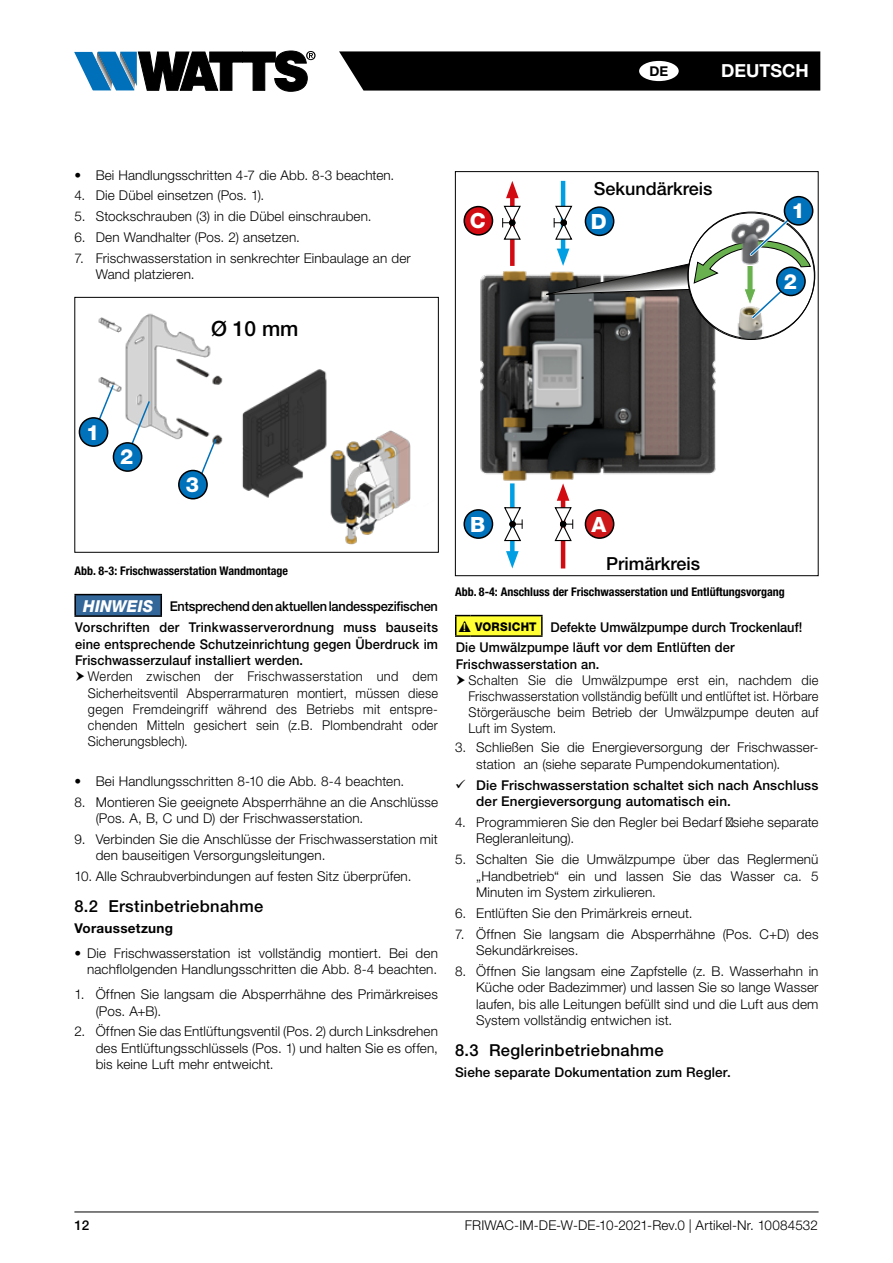
<style>
.page{position:relative;width:893px;height:1263px;background:#fff}
.page>*{position:absolute;margin:0;border:0;box-sizing:border-box;transform-origin:0 0}
.t1{font:800 21px "Helvetica Neue LT Std";color:#fff}
.t2{font:500 21px "Helvetica Neue LT Std";color:#000}
.t3{font:500 18px "Helvetica Neue LT Std";color:#000}
.t4{font:700 18px "Helvetica Neue LT Std";color:#fff}
.t5{font:500 16.5px "Helvetica Neue LT Std";letter-spacing:.02em;color:#000}
.t6{font:300 13.5px/16.5px "Helvetica Neue LT Std";letter-spacing:.01em;color:#000}
.t7{font:300 13.5px/16.2px "Helvetica Neue LT Std";letter-spacing:.01em;color:#000;text-align:justify;scale:.95 1}
.t8{font:500 13.5px/20.9px "Helvetica Neue LT Std";letter-spacing:.01em;color:#000;scale:.95 1}
.t9{font:500 13.5px/16.5px "Helvetica Neue LT Std";letter-spacing:.01em;color:#000}
.t10{font:700 13.5px "Helvetica Neue LT Std";letter-spacing:.02em;color:#000}
.t11{font:700 condensed 12px "Helvetica Neue LT Std";color:#000}
.s1{font-weight:800;font-style:italic;font-size:16.5px;color:#fff}
.s2{font-family:"Calibri";font-weight:700;font-size:12px}
.s3{font-weight:800;font-size:12px}
.s4{font-family:"Helvetica LT Std Fractions";font-weight:400}
</style>
<div class="page">
<svg style="left:339px;top:51px;width:481px;height:40px;background:#0c0c0c"></svg>
<svg style="left:74px;top:51px;width:242px;height:40px"></svg>
<hr style="left:74px;top:1211px;width:745px;height:1px;background:#000">
<div style="left:639px;top:61px;width:40px;height:20px;background:#fff;border-radius:50%"></div>
<img style="left:78px;top:313px;width:333px;height:232px">
<div style="left:74px;top:297px;width:365px;height:256px;border:1px solid #000"></div>
<svg style="left:88px;top:384px;width:27px;height:61px"></svg>
<svg style="left:124px;top:400px;width:27px;height:62px"></svg>
<svg style="left:190px;top:438px;width:27px;height:61px"></svg>
<div style="left:79px;top:418px;width:29px;height:28px;background:#0072bb;border-radius:50%"></div>
<div style="left:79px;top:417px;width:29px;height:30px;border:2px solid #000;border-radius:50%"></div>
<div style="left:113px;top:443px;width:29px;height:28px;background:#0072bb;border-radius:50%"></div>
<div style="left:113px;top:442px;width:29px;height:30px;border:2px solid #000;border-radius:50%"></div>
<div style="left:179px;top:470px;width:28px;height:29px;background:#0072bb;border-radius:50%"></div>
<div style="left:178px;top:470px;width:30px;height:29px;border:2px solid #000;border-radius:50%"></div>
<div style="left:75px;top:595px;width:86px;height:21px;background:#369"></div>
<hr style="left:74px;top:615px;width:88px;height:2px;background:#000">
<hr style="left:74px;top:594px;width:88px;height:1px;background:#000">
<hr style="left:74px;top:595px;width:2px;height:20px;background:#000">
<svg style="left:161px;top:595px;width:1px;height:20px"></svg>
<img style="left:480px;top:271px;width:239px;height:210px">
<div style="left:455px;top:171px;width:364px;height:405px;border:1px solid #000"></div>
<div style="left:464px;top:207px;width:28px;height:28px;background:#d20a11;border-radius:50%"></div>
<div style="left:463px;top:206px;width:30px;height:30px;border:2px solid #000;border-radius:50%"></div>
<div style="left:510px;top:192px;width:5px;height:74px;background:#d20a11"></div>
<svg style="left:506px;top:181px;width:13px;height:17px"></svg>
<hr style="left:561px;top:181px;width:4px;height:74px;background:#009fe3">
<div style="left:464px;top:510px;width:28px;height:28px;background:#0072bb;border-radius:50%"></div>
<div style="left:463px;top:509px;width:30px;height:30px;border:2px solid #000;border-radius:50%"></div>
<div style="left:585px;top:510px;width:29px;height:28px;background:#cd1719;border-radius:50%"></div>
<div style="left:585px;top:509px;width:29px;height:30px;border:2px solid #000;border-radius:50%"></div>
<div style="left:510px;top:483px;width:5px;height:74px;background:#009fe3"></div>
<svg style="left:506px;top:551px;width:13px;height:17px"></svg>
<hr style="left:561px;top:494px;width:4px;height:74px;background:#d20a11">
<svg style="left:557px;top:483px;width:12px;height:18px"></svg>
<svg style="left:504px;top:507px;width:19px;height:35px"></svg>
<div style="left:509px;top:521px;width:7px;height:6px;border:1px solid #000;border-radius:50%"></div>
<svg style="left:502px;top:205px;width:19px;height:35px"></svg>
<svg style="left:554px;top:507px;width:19px;height:35px"></svg>
<svg style="left:688px;top:212px;width:127px;height:127px"></svg>
<img style="left:731px;top:322px;width:38px;height:17px">
<svg style="left:546px;top:205px;width:265px;height:117px"></svg>
<div style="left:784px;top:197px;width:29px;height:28px;background:#0072bb;border-radius:50%"></div>
<div style="left:784px;top:196px;width:29px;height:30px;border:2px solid #000;border-radius:50%"></div>
<svg style="left:455px;top:615px;width:88px;height:22px;background:#d6d62d"></svg>
<p class="t10" style="left:649px;top:63px;width:20px">DE</p>
<h2 class="t4" style="left:721px;top:60px;width:89px">DEUTSCH</h2>
<p class="t6" style="left:74px;top:166px;width:321px">• Bei Handlungsschritten 4-7 die Abb. 8-3 beachten.</p>
<p class="t6" style="left:74px;top:187px;width:191px">4. Die Dübel einsetzen (Pos. 1).</p>
<p class="t6" style="left:74px;top:208px;width:299px">5. Stockschrauben (3) in die Dübel einschrauben.</p>
<p class="t6" style="left:74px;top:229px;width:227px">6. Den Wandhalter (Pos. 2) ansetzen.</p>
<p class="t6" style="left:96px;top:249px;width:317px;text-indent:-21px">7. Frischwasserstation in senkrechter Einbaulage an der<br>Wand platzieren.</p>
<h1 class="t2" style="left:211px;top:316px;width:89px">Ø 10 mm</h1>
<h1 class="t1" style="left:470px;top:208px;width:17px">C</h1>
<h2 class="t3" style="left:594px;top:178px;width:120px">Sekundärkreis</h2>
<h1 class="t1" style="left:591px;top:209px;width:17px">D</h1>
<h1 class="t1" style="left:791px;top:198px;width:15px">1</h1>
<h1 class="t1" style="left:784px;top:269px;width:15px">2</h1>
<h1 class="t1" style="left:86px;top:419px;width:15px">1</h1>
<h1 class="t1" style="left:120px;top:444px;width:15px">2</h1>
<h1 class="t1" style="left:186px;top:472px;width:15px">3</h1>
<p class="t11" style="left:74px;top:563px;width:215px">Abb. 8-3: Frischwasserstation Wandmontage</p>
<p class="t8" style="left:75px;top:596px;width:383px;text-align:center"><span class="s1">HINWEIS</span> Entsprechend den aktuellen landesspezifischen<br>Vorschriften der Trinkwasserverordnung muss bauseits</p>
<p class="t8" style="left:75px;top:635px;width:383px;line-height:16.5px">eine entsprechende Schutzeinrichtung gegen Überdruck im<br>Frischwasserzulauf installiert werden.</p>
<p class="t7" style="left:88px;top:668px;width:370px">Werden zwischen der Frischwasserstation und dem Sicherheitsventil Absperrarmaturen montiert, müssen diese gegen Fremdeingriff während des Betriebs mit entspre&shy;chenden Mitteln gesichert sein (z.B. Plombendraht oder Sicherungsblech).</p>
<p class="t6" style="left:74px;top:772px;width:331px">• Bei Handlungsschritten 8-10 die Abb. 8-4 beachten.</p>
<p class="t6" style="left:96px;top:793px;width:344px;text-indent:-21px">8. Montieren Sie geeignete Absperrhähne an die Anschlüsse (Pos. A, B, C und D) der Frischwasserstation.</p>
<p class="t6" style="left:96px;top:830px;width:344px;text-indent:-21px">9. Verbinden Sie die Anschlüsse der Frischwasserstation mit den bauseitigen Versorgungsleitungen.</p>
<p class="t6" style="left:74px;top:868px;width:339px">10. Alle Schraubverbindungen auf festen Sitz überprüfen.</p>
<p class="t5" style="left:74px;top:896px;width:190px">8.2 Erstinbetriebnahme</p>
<p class="t10" style="left:74px;top:919px;width:100px">Voraussetzung</p>
<p class="t6" style="left:74px;top:944px;width:365px;text-align:right">• Die Frischwasserstation ist vollständig montiert. Bei den nachflolgenden Handlungsschritten die Abb. 8-4 beachten.</p>
<p class="t6" style="left:96px;top:986px;width:344px;text-indent:-21px">1. Öffnen Sie langsam die Absperrhähne des Primärkreises (Pos. A+B).</p>
<p class="t6" style="left:96px;top:1023px;width:344px;text-align:justify;text-indent:-21px">2. Öffnen Sie das Entlüftungsventil (Pos. 2) durch Linksdrehen des Entlüftungsschlüssels (Pos. 1) und halten Sie es offen, bis keine Luft mehr entweicht.</p>
<h1 class="t1" style="left:470px;top:511px;width:17px">B</h1>
<h1 class="t1" style="left:592px;top:511px;width:16px">A</h1>
<h2 class="t3" style="left:606px;top:553px;width:96px">Primärkreis</h2>
<p class="t11" style="left:455px;top:584px;width:331px">Abb. 8-4: Anschluss der Frischwasserstation und Entlüftungsvorgang</p>
<p class="t8" style="left:456px;top:617px;width:366px;line-height:20.4px;text-indent:7px"><span class="s2">!</span> <span class="s3">VORSICHT</span> Defekte Umwälzpumpe durch Trockenlauf!<br>Die Umwälzpumpe läuft vor dem Entlüften der</p>
<p class="t8" style="left:456px;top:653px;width:153px">Frischwasserstation an.</p>
<p class="t7" style="left:468px;top:672px;width:370px">Schalten Sie die Umwälzpumpe erst ein, nachdem die Frischwasserstation vollständig befüllt und entlüftet ist. Hörbare Störgeräusche beim Betrieb der Umwälzpumpe deuten auf Luft im System.</p>
<p class="t6" style="left:476px;top:739px;width:342px;text-indent:-21px">3. Schließen Sie die Energieversorgung der Frischwasser&shy;station an (siehe separate Pumpendokumentation).</p>
<p class="t9" style="left:476px;top:776px;width:344px">Die Frischwasserstation schaltet sich nach Anschluss der Energieversorgung automatisch ein.</p>
<p class="t6" style="left:476px;top:813px;width:344px;text-indent:-21px">4. Programmieren Sie den Regler bei Bedarf <span class="s4">(</span>siehe separate<br>Regleranleitung).</p>
<p class="t6" style="left:476px;top:851px;width:344px;text-align:justify;text-indent:-21px">5. Schalten Sie die Umwälzpumpe über das Reglermenü „Handbetrieb“ ein und lassen Sie das Wasser ca. 5<br>Minuten im System zirkulieren.</p>
<p class="t6" style="left:455px;top:904px;width:239px">6. Entlüften Sie den Primärkreis erneut.</p>
<p class="t6" style="left:476px;top:925px;width:344px;text-indent:-21px">7. Öffnen Sie langsam die Absperrhähne (Pos. C+D) des<br>Sekundärkreises.</p>
<p class="t6" style="left:476px;top:962px;width:344px;text-align:justify;text-indent:-21px">8. Öffnen Sie langsam eine Zapfstelle (z. B. Wasserhahn in Küche oder Badezimmer) und lassen Sie so lange Wasser laufen, bis alle Leitungen befüllt sind und die Luft aus dem System vollständig entwichen ist.</p>
<p class="t5" style="left:455px;top:1040px;width:210px">8.3 Reglerinbetriebnahme</p>
<p class="t9" style="left:455px;top:1064px;width:277px">Siehe separate Dokumentation zum Regler.</p>
<p class="t9" style="left:74px;top:1216px;width:17px">12</p>
<p class="t6" style="left:465px;top:1216px;width:354px">FRIWAC-IM-DE-W-DE-10-2021-Rev.0 | Artikel-Nr. 10084532</p>
</div>
